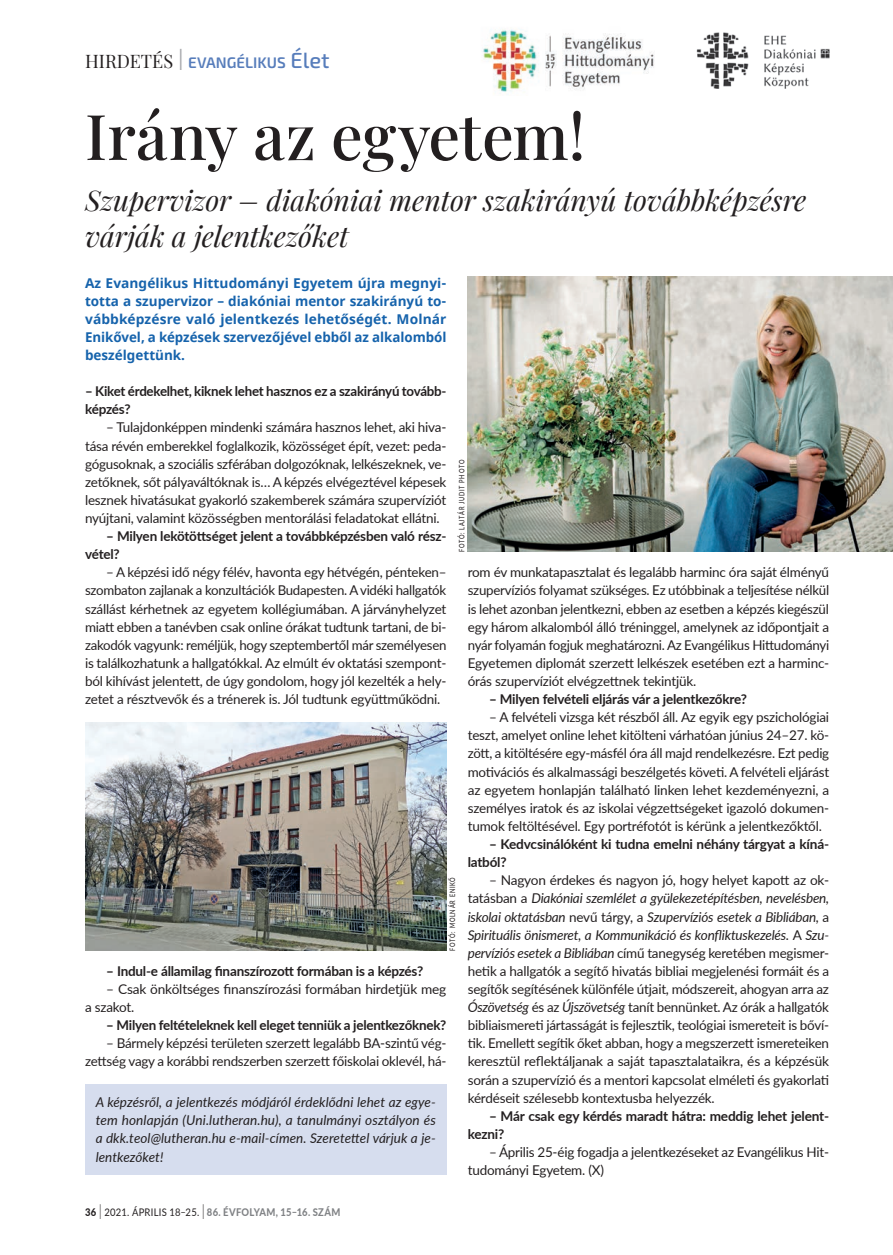
<style>
.page{position:relative;width:893px;height:1255px;background:#fff}
.page>*{position:absolute;margin:0;border:0;box-sizing:border-box;transform-origin:0 0}
.t1{font:500 63px "Playfair Display";color:#231f20}
.t2{font:italic 28.5px/36.2px "Playfair Display";letter-spacing:-.005em;color:#231f20}
.t3{font:600 15.3px "Exo 2";color:#577dbb}
.t4{font:13.5px/18.1px "Lato";letter-spacing:-.015em;color:#231f20;text-align:justify}
.t5{font:700 13.5px/18.1px "Lato";letter-spacing:-.015em;color:#231f20}
.t6{font:700 13.5px/18.1px "Noto Sans";letter-spacing:-.005em;color:#1663ac;text-align:justify}
.t7{font:italic 13.5px/18.1px "Lato";letter-spacing:.005em;color:#231f20;text-align:justify}
.t8{font:800 10.5px "Lato";letter-spacing:.025em;color:#808285;scale:.9 1}
.t9{font:500 7.5px "Lato";letter-spacing:.13em;color:#231f20;scale:.75 1}
.s1{font-family:"Playfair Display";font-weight:400;font-size:18.15px;color:#231f20}
.s2{font-weight:300;font-size:30.6px;color:#a8a9ad}
.s3{font-weight:500;font-size:21.9px}
.s4{font-style:italic}
.s5{color:#231f20}
.s6{font-weight:300;font-size:21px;color:#231f20}
.s7{font-weight:400;color:#231f20}
</style>
<div class="page">
<img style="left:85px;top:722px;width:361px;height:228px">
<img style="left:482px;top:29px;width:172px;height:63px">
<img style="left:696px;top:32px;width:134px;height:56px">
<div style="left:85px;top:1084px;width:361px;height:91px;background:#d6ddee"></div>
<img style="left:468px;top:277px;width:425px;height:274px">
<p class="t3" style="left:85px;top:53px;width:246px"><span class="s1">HIRDETÉS</span> <span class="s2">I</span> EVANGÉLIKUS <span class="s3">Élet</span></p>
<h1 class="t1" style="left:85px;top:87px;width:502px">Irány az egyetem!</h1>
<h2 class="t2" style="left:85px;top:179px;width:723px">Szupervizor – diakóniai mentor szakirányú továbbképzésre várják a jelentkezőket</h2>
<p class="t6" style="left:85px;top:274px;width:363px">Az Evangélikus Hittudományi Egyetem újra megnyi&shy;totta a szupervizor – diakóniai mentor szakirányú to&shy;vábbképzésre való jelentkezés lehetőségét. Molnár Enikővel, a képzések szervezőjével ebből az alkalomból beszélgettünk.</p>
<p class="t5" style="left:85px;top:381px;width:363px">– Kiket érdekelhet, kiknek lehet hasznos ez a szakirányú tovább&shy;képzés?</p>
<p class="t4" style="left:85px;top:418px;width:363px;text-indent:21px">– Tulajdonképpen mindenki számára hasznos lehet, aki hiva&shy;tása révén emberekkel foglalkozik, közösséget épít, vezet: peda&shy;gógusoknak, a szociális szférában dolgozóknak, lelkészeknek, ve&shy;zetőknek, sőt pályaváltóknak is… A képzés elvégeztével képesek lesznek hivatásukat gyakorló szakemberek számára szupervíziót nyújtani, valamint közösségben mentorálási feladatokat ellátni.</p>
<p class="t5" style="left:85px;top:526px;width:363px;text-indent:21px">– Milyen lekötöttséget jelent a továbbképzésben való rész&shy;vétel?</p>
<p class="t4" style="left:85px;top:562px;width:363px;text-indent:21px">– A képzési idő négy félév, havonta egy hétvégén, pénteken– szombaton zajlanak a konzultációk Budapesten. A vidéki hallgatók szállást kérhetnek az egyetem kollégiumában. A járványhelyzet miatt ebben a tanévben csak online órákat tudtunk tartani, de bi&shy;zakodók vagyunk: reméljük, hogy szeptembertől már személyesen is találkozhatunk a hallgatókkal. Az elmúlt év oktatási szempont&shy;ból kihívást jelentett, de úgy gondolom, hogy jól kezelték a hely&shy;zetet a résztvevők és a trénerek is. Jól tudtunk együttműködni.</p>
<p class="t9" style="left:456px;top:552px;width:124px;rotate:-90deg">FOTÓ: LAJTÁR JUDIT PHOTO</p>
<p class="t4" style="left:468px;top:562px;width:363px">rom év munkatapasztalat és legalább harminc óra saját élményű szupervíziós folyamat szükséges. Ez utóbbinak a teljesítése nélkül is lehet azonban jelentkezni, ebben az esetben a képzés kiegészül egy három alkalomból álló tréninggel, amelynek az időpontjait a nyár folyamán fogjuk meghatározni. Az Evangélikus Hittudományi Egyetemen diplomát szerzett lelkészek esetében ezt a harminc&shy;órás szupervíziót elvégzettnek tekintjük.</p>
<p class="t5" style="left:489px;top:689px;width:259px">– Milyen felvételi eljárás vár a jelentkezőkre?</p>
<p class="t4" style="left:468px;top:707px;width:363px;text-indent:21px">– A felvételi vizsga két részből áll. Az egyik egy pszichológiai teszt, amelyet online lehet kitölteni várhatóan június 24–27. kö&shy;zött, a kitöltésére egy-másfél óra áll majd rendelkezésre. Ezt pedig motivációs és alkalmassági beszélgetés követi. A felvételi eljárást az egyetem honlapján található linken lehet kezdeményezni, a személyes iratok és az iskolai végzettségeket igazoló dokumen&shy;tumok feltöltésével. Egy portréfotót is kérünk a jelentkezőktől.</p>
<p class="t5" style="left:468px;top:834px;width:363px;text-indent:21px">– Kedvcsinálóként ki tudna emelni néhány tárgyat a kíná&shy;latból?</p>
<p class="t4" style="left:468px;top:870px;width:363px;text-indent:21px">– Nagyon érdekes és nagyon jó, hogy helyet kapott az ok&shy;tatásban a <span class="s4">Diakóniai szemlélet a gyülekezetépítésben, nevelésben, iskolai oktatásban</span> nevű tárgy, a <span class="s4">Szupervíziós esetek a Bibliában,</span> a <span class="s4">Spirituális önismeret, a Kommunikáció és konfliktuskezelés.</span> A <span class="s4">Szu&shy;pervíziós esetek a Bibliában</span> című tanegység keretében megismer&shy;hetik a hallgatók a segítő hivatás bibliai megjelenési formáit és a segítők segítésének különféle útjait, módszereit, ahogyan arra az <span class="s4">Ószövetség</span> és az <span class="s4">Újszövetség</span> tanít bennünket. Az órák a hallgatók bibliaismereti jártasságát is fejlesztik, teológiai ismereteit is bőví&shy;tik. Emellett segítik őket abban, hogy a megszerzett ismereteiken keresztül reflektáljanak a saját tapasztalataikra, és a képzésük során a szupervízió és a mentori kapcsolat elméleti és gyakorlati kérdéseit szélesebb kontextusba helyezzék.</p>
<p class="t5" style="left:468px;top:1106px;width:363px;text-indent:21px">– Már csak egy kérdés maradt hátra: meddig lehet jelent&shy;kezni?</p>
<p class="t4" style="left:468px;top:1142px;width:363px;text-indent:21px">– Április 25-éig fogadja a jelentkezéseket az Evangélikus Hit&shy;tudományi Egyetem. (X)</p>
<p class="t9" style="left:447px;top:950px;width:99px;rotate:-90deg">FOTÓ: MOLNÁR ENIKŐ</p>
<p class="t5" style="left:106px;top:961px;width:319px">– Indul-e államilag finanszírozott formában is a képzés?</p>
<p class="t4" style="left:85px;top:979px;width:363px;text-indent:21px">– Csak önköltséges finanszírozási formában hirdetjük meg a szakot.</p>
<p class="t5" style="left:106px;top:1015px;width:342px">– Milyen feltételeknek kell eleget tenniük a jelentkezőknek?</p>
<p class="t4" style="left:85px;top:1033px;width:363px;text-align:right">– Bármely képzési területen szerzett legalább BA-szintű vég&shy;zettség vagy a korábbi rendszerben szerzett főiskolai oklevél, há-</p>
<p class="t7" style="left:96px;top:1092px;width:342px">A képzésről, a jelentkezés módjáról érdeklődni lehet az egye&shy;tem honlapján (Uni.lutheran.hu), a tanulmányi osztályon és a dkk.teol@lutheran.hu e-mail-címen. Szeretettel várjuk a je&shy;lentkezőket!</p>
<p class="t8" style="left:85px;top:1203px;width:285px"><span class="s5">36</span> <span class="s6">I</span> <span class="s7">2021. ÁPRILIS 18–25.</span> <span class="s6">I</span> 86. ÉVFOLYAM, 15–16. SZÁM</p>
</div>
